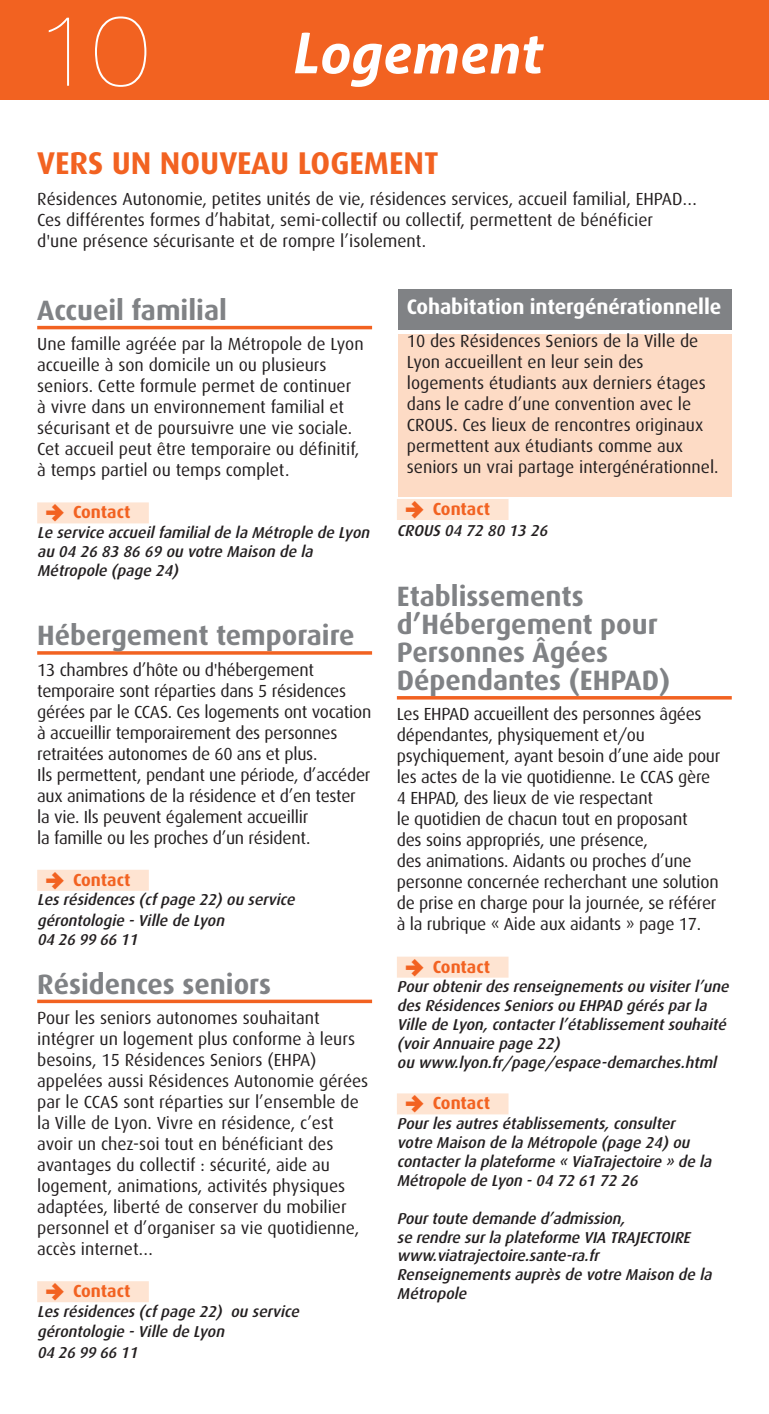
<style>
.page{position:relative;width:769px;height:1414px;background:#fff}
.page>*{position:absolute;margin:0;border:0;box-sizing:border-box;transform-origin:0 0}
.t1{font:200 100.1px "Helvetica Neue";color:#fff}
.t2{font:italic 700 56px "Aller";color:#fff}
.t3{font:700 31.5px "Dax";color:#f26221}
.t4{font:700 28px/28px "Dax";color:#808285}
.t5{font:700 21px "Dax";letter-spacing:-.005em;color:#fff}
.t6{font:17.5px/21px "Dax";color:#231f20}
.t7{font:700 17.5px "Dax";color:#f26221}
.t8{font:italic 500 15.75px/18.9px "Dax";color:#231f20}
.s1{font-family:"Iconic Fill";font-weight:400}
</style>
<div class="page">
<div style="left:398px;top:334px;width:334px;height:162px;background:#fddbc5"></div>
<div style="left:398px;top:289px;width:334px;height:41px;background:#808285"></div>
<div style="left:0;top:0;width:769px;height:99px;background:#f26221"></div>
<hr style="left:37px;top:326px;width:335px;height:3px;background:#f26221">
<div style="left:37px;top:502px;width:112px;height:21px;background:#fee4d2"></div>
<svg style="left:37px;top:651px;width:335px;height:4px"></svg>
<div style="left:37px;top:870px;width:112px;height:21px;background:#fee4d2"></div>
<svg style="left:37px;top:999px;width:335px;height:4px"></svg>
<div style="left:37px;top:1281px;width:112px;height:21px;background:#fee4d2"></div>
<div style="left:397px;top:499px;width:111px;height:21px;background:#fee4d2"></div>
<hr style="left:397px;top:696px;width:335px;height:3px;background:#f26221">
<div style="left:397px;top:957px;width:111px;height:21px;background:#fee4d2"></div>
<div style="left:397px;top:1093px;width:111px;height:21px;background:#fee4d2"></div>
<h1 class="t1" style="left:37px;top:-7px;width:113px">10</h1>
<h2 class="t2" style="left:290px;top:21px;width:252px">Logement</h2>
<h3 class="t3" style="left:37px;top:149px;width:403px">VERS UN NOUVEAU LOGEMENT</h3>
<p class="t6" style="left:37px;top:190px;width:661px">Résidences Autonomie, petites unités de vie, résidences services, accueil familial, EHPAD…<br>Ces différentes formes d’habitat, semi-collectif ou collectif, permettent de bénéficier d'une présence sécurisante et de rompre l’isolement.</p>
<h3 class="t4" style="left:37px;top:298px;width:191px">Accueil familial</h3>
<p class="t6" style="left:37px;top:335px;width:328px">Une famille agréée par la Métropole de Lyon accueille à son domicile un ou plusieurs seniors. Cette formule permet de continuer à vivre dans un environnement familial et sécurisant et de poursuivre une vie sociale.<br>Cet accueil peut être temporaire ou définitif, à temps partiel ou temps complet.</p>
<p class="t7" style="left:46px;top:505px;width:86px"><span class="s1">(</span> Contact</p>
<p class="t8" style="left:37px;top:524px;width:337px">Le service accueil familial de la Métrople de Lyon au 04 26 83 86 69 ou votre Maison de la<br>Métropole (page 24)</p>
<h3 class="t4" style="left:37px;top:623px;width:319px">Hébergement temporaire</h3>
<p class="t6" style="left:37px;top:660px;width:336px">13 chambres d’hôte ou d'hébergement temporaire sont réparties dans 5 résidences gérées par le CCAS. Ces logements ont vocation à accueillir temporairement des personnes retraitées autonomes de 60 ans et plus.<br>Ils permettent, pendant une période, d’accéder aux animations de la résidence et d’en tester la vie. Ils peuvent également accueillir<br>la famille ou les proches d’un résident.</p>
<p class="t7" style="left:46px;top:872px;width:86px"><span class="s1">(</span> Contact</p>
<p class="t8" style="left:37px;top:891px;width:262px;line-height:19.9px">Les résidences (cf page 22) ou service gérontologie - Ville de Lyon<br>04 26 99 66 11</p>
<h3 class="t4" style="left:37px;top:971px;width:235px">Résidences seniors</h3>
<p class="t6" style="left:37px;top:1008px;width:333px">Pour les seniors autonomes souhaitant intégrer un logement plus conforme à leurs besoins, 15 Résidences Seniors (EHPA) appelées aussi Résidences Autonomie gérées par le CCAS sont réparties sur l’ensemble de la Ville de Lyon. Vivre en résidence, c’est avoir un chez-soi tout en bénéficiant des avantages du collectif : sécurité, aide au logement, animations, activités physiques adaptées, liberté de conserver du mobilier personnel et d’organiser sa vie quotidienne, accès internet…</p>
<p class="t7" style="left:46px;top:1283px;width:86px"><span class="s1">(</span> Contact</p>
<p class="t8" style="left:37px;top:1302px;width:267px;line-height:20.7px">Les résidences (cf page 22) ou service gérontologie - Ville de Lyon<br>04 26 99 66 11</p>
<p class="t5" style="left:407px;top:298px;width:316px">Cohabitation intergénérationnelle</p>
<p class="t6" style="left:407px;top:331px;width:313px">10 des Résidences Seniors de la Ville de Lyon accueillent en leur sein des logements étudiants aux derniers étages dans le cadre d’une convention avec le CROUS. Ces lieux de rencontres originaux permettent aux étudiants comme aux seniors un vrai partage intergénérationnel.</p>
<p class="t7" style="left:406px;top:501px;width:86px"><span class="s1">(</span> Contact</p>
<p class="t8" style="left:397px;top:522px;width:155px">CROUS 04 72 80 13 26</p>
<h3 class="t4" style="left:397px;top:584px;width:275px">Etablissements d’Hébergement pour<br>Personnes Âgées<br>Dépendantes (EHPAD)</h3>
<p class="t6" style="left:397px;top:705px;width:325px">Les EHPAD accueillent des personnes âgées dépendantes, physiquement et/ou psychiquement, ayant besoin d’une aide pour les actes de la vie quotidienne. Le CCAS gère 4 EHPAD, des lieux de vie respectant<br>le quotidien de chacun tout en proposant<br>des soins appropriés, une présence,<br>des animations. Aidants ou proches d’une personne concernée recherchant une solution de prise en charge pour la journée, se référer à la rubrique « Aide aux aidants » page 17.</p>
<p class="t7" style="left:406px;top:959px;width:86px"><span class="s1">(</span> Contact</p>
<p class="t8" style="left:397px;top:978px;width:337px">Pour obtenir des renseignements ou visiter l’une des Résidences Seniors ou EHPAD gérés par la Ville de Lyon, contacter l’établissement souhaité (voir Annuaire page 22)<br>ou www.lyon.fr/page/espace-demarches.html</p>
<p class="t7" style="left:406px;top:1096px;width:86px"><span class="s1">(</span> Contact</p>
<p class="t8" style="left:397px;top:1115px;width:319px">Pour les autres établissements, consulter votre Maison de la Métropole (page 24) ou contacter la plateforme « ViaTrajectoire » de la Métropole de Lyon - 04 72 61 72 26</p>
<p class="t8" style="left:397px;top:1209px;width:320px">Pour toute demande d’admission,<br>se rendre sur la plateforme VIA TRAJ ECTOIRE www.viatrajectoire.sante-ra.fr Renseignements auprès de votre Maison de la Métropole</p>
</div>
